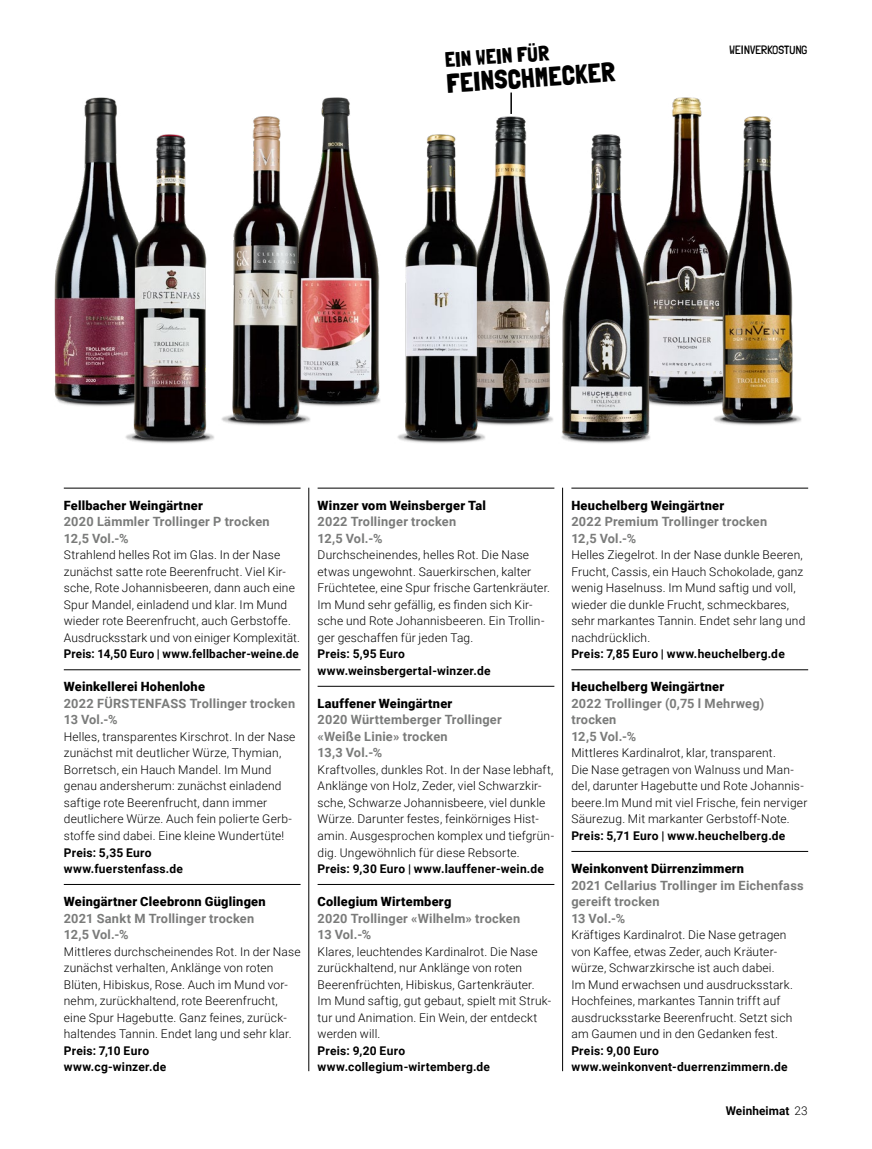
<style>
.page{position:relative;width:872px;height:1149px;background:#fff}
.page>*{position:absolute;margin:0;border:0;box-sizing:border-box;transform-origin:0 0}
.t1{font:27px "Londrina Solid";color:#000}
.t2{font:21px "Londrina Solid";color:#000}
.t3{font:700 12.75px/16.5px "Roboto";letter-spacing:.02em;color:#7a7b7a}
.t4{font:900 12.75px "Roboto";letter-spacing:.02em;color:#000}
.t5{font:300 12px/16.5px "Roboto";letter-spacing:.015em;color:#000}
.t6{font:700 12px/16.5px "Roboto";letter-spacing:.02em;color:#000}
.t7{font:300 12px "Londrina Solid";letter-spacing:.01em;color:#000}
.s1{font-weight:300}
</style>
<div class="page">
<img style="left:322px;top:97px;width:58px;height:310px">
<img style="left:227px;top:102px;width:97px;height:324px">
<img style="left:54px;top:97px;width:63px;height:310px">
<img style="left:663px;top:97px;width:38px;height:310px">
<img style="left:699px;top:102px;width:102px;height:324px">
<hr style="left:308px;top:487px;width:1px;height:583px;background:#000">
<img style="left:497px;top:116px;width:50px;height:310px">
<img style="left:547px;top:134px;width:116px;height:310px">
<img style="left:397px;top:120px;width:102px;height:324px">
<hr style="left:562px;top:487px;width:1px;height:583px;background:#000">
<hr style="left:510px;top:92px;width:2px;height:22px;background:#000">
<img style="left:111px;top:120px;width:116px;height:324px">
<hr style="left:64px;top:487px;width:236px;height:1px;background:#000">
<hr style="left:64px;top:669px;width:236px;height:1px;background:#000">
<hr style="left:64px;top:883px;width:236px;height:1px;background:#000">
<hr style="left:317px;top:487px;width:237px;height:1px;background:#000">
<hr style="left:317px;top:685px;width:237px;height:1px;background:#000">
<hr style="left:317px;top:883px;width:237px;height:1px;background:#000">
<hr style="left:571px;top:487px;width:237px;height:1px;background:#000">
<hr style="left:571px;top:669px;width:237px;height:1px;background:#000">
<hr style="left:571px;top:850px;width:237px;height:1px;background:#000">
<h2 class="t2" style="left:444px;top:48px;width:106px;rotate:-4deg">EIN WEIN FÜR</h2>
<h1 class="t1" style="left:445px;top:67px;width:170px;rotate:-4deg">FEINSCHMECKER</h1>
<p class="t7" style="left:729px;top:43px;width:79px">WEINVERKOSTUNG</p>
<p class="t4" style="left:64px;top:496px;width:141px">Fellbacher Weingärtner</p>
<p class="t3" style="left:64px;top:513px;width:207px">2020 Lämmler Trollinger P trocken<br>12,5 Vol.-%</p>
<p class="t5" style="left:64px;top:546px;width:238px">Strahlend helles Rot im Glas. In der Nase zunächst satte rote Beerenfrucht. Viel Kir&shy;sche, Rote Johannisbeeren, dann auch eine Spur Mandel, einladend und klar. Im Mund wieder rote Beerenfrucht, auch Gerbstoffe.<br>Ausdrucksstark und von einiger Komplexität.</p>
<p class="t6" style="left:64px;top:645px;width:236px">Preis: 14,50 Euro | www.fellbacher-weine.de</p>
<p class="t4" style="left:64px;top:677px;width:143px">Weinkellerei Hohenlohe</p>
<p class="t3" style="left:64px;top:694px;width:233px">2022 FÜRSTENFASS Trollinger trocken<br>13 Vol.-%</p>
<p class="t5" style="left:64px;top:727px;width:233px">Helles, transparentes Kirschrot. In der Nase zunächst mit deutlicher Würze, Thymian, Borretsch, ein Hauch Mandel. Im Mund genau andersherum: zunächst einladend saftige rote Beerenfrucht, dann immer deutlichere Würze. Auch fein polierte Gerb&shy;stoffe sind dabei. Eine kleine Wundertüte!</p>
<p class="t6" style="left:64px;top:843px;width:121px">Preis: 5,35 Euro www.fuerstenfass.de</p>
<p class="t4" style="left:64px;top:892px;width:203px">Weingärtner Cleebronn Güglingen</p>
<p class="t3" style="left:64px;top:909px;width:192px">2021 Sankt M Trollinger trocken<br>12,5 Vol.-%</p>
<p class="t5" style="left:64px;top:942px;width:238px">Mittleres durchscheinendes Rot. In der Nase zunächst verhalten, Anklänge von roten Blüten, Hibiskus, Rose. Auch im Mund vor&shy;nehm, zurückhaltend, rote Beerenfrucht, eine Spur Hagebutte. Ganz feines, zurück&shy;haltendes Tannin. Endet lang und sehr klar.</p>
<p class="t6" style="left:64px;top:1041px;width:104px">Preis: 7,10 Euro www.cg-winzer.de</p>
<p class="t4" style="left:317px;top:496px;width:170px">Winzer vom Weinsberger Tal</p>
<p class="t3" style="left:317px;top:513px;width:140px">2022 Trollinger trocken<br>12,5 Vol.-%</p>
<p class="t5" style="left:317px;top:546px;width:234px">Durchscheinendes, helles Rot. Die Nase etwas ungewohnt. Sauerkirschen, kalter Früchtetee, eine Spur frische Gartenkräuter.<br>Im Mund sehr gefällig, es finden sich Kir&shy;sche und Rote Johannisbeeren. Ein Trollin&shy;ger geschaffen für jeden Tag.</p>
<p class="t6" style="left:317px;top:645px;width:174px">Preis: 5,95 Euro www.weinsbergertal-winzer.de</p>
<p class="t4" style="left:317px;top:694px;width:136px">Lauffener Weingärtner</p>
<p class="t3" style="left:317px;top:711px;width:186px">2020 Württemberger Trollinger «Weiße Linie» trocken<br>13,3 Vol.-%</p>
<p class="t5" style="left:317px;top:760px;width:238px">Kraftvolles, dunkles Rot. In der Nase lebhaft, Anklänge von Holz, Zeder, viel Schwarzkir&shy;sche, Schwarze Johannisbeere, viel dunkle Würze. Darunter festes, feinkörniges Hist&shy;amin. Ausgesprochen komplex und tiefgrün&shy;dig. Ungewöhnlich für diese Rebsorte.</p>
<p class="t6" style="left:317px;top:859px;width:228px">Preis: 9,30 Euro | www.lauffener-wein.de</p>
<p class="t4" style="left:317px;top:892px;width:135px">Collegium Wirtemberg</p>
<p class="t3" style="left:317px;top:909px;width:204px">2020 Trollinger «Wilhelm» trocken<br>13 Vol.-%</p>
<p class="t5" style="left:317px;top:942px;width:235px">Klares, leuchtendes Kardinalrot. Die Nase zurückhaltend, nur Anklänge von roten Beerenfrüchten, Hibiskus, Gartenkräuter.<br>Im Mund saftig, gut gebaut, spielt mit Struk&shy;tur und Animation. Ein Wein, der entdeckt werden will.</p>
<p class="t6" style="left:317px;top:1041px;width:174px">Preis: 9,20 Euro www.collegium-wirtemberg.de</p>
<p class="t4" style="left:571px;top:496px;width:154px">Heuchelberg Weingärtner</p>
<p class="t3" style="left:571px;top:513px;width:197px">2022 Premium Trollinger trocken<br>12,5 Vol.-%</p>
<p class="t5" style="left:571px;top:546px;width:235px">Helles Ziegelrot. In der Nase dunkle Beeren, Frucht, Cassis, ein Hauch Schokolade, ganz wenig Haselnuss. Im Mund saftig und voll, wieder die dunkle Frucht, schmeckbares, sehr markantes Tannin. Endet sehr lang und nachdrücklich.</p>
<p class="t6" style="left:571px;top:645px;width:215px">Preis: 7,85 Euro | www.heuchelberg.de</p>
<p class="t4" style="left:571px;top:677px;width:154px">Heuchelberg Weingärtner</p>
<p class="t3" style="left:571px;top:694px;width:194px">2022 Trollinger (0,75 l Mehrweg) trocken<br>12,5 Vol.-%</p>
<p class="t5" style="left:571px;top:744px;width:237px">Mittleres Kardinalrot, klar, transparent.<br>Die Nase getragen von Walnuss und Man&shy;del, darunter Hagebutte und Rote Johannis&shy;beere.Im Mund mit viel Frische, fein nerviger Säurezug. Mit markanter Gerbstoff-Note.</p>
<p class="t6" style="left:571px;top:826px;width:215px">Preis: 5,71 Euro | www.heuchelberg.de</p>
<p class="t4" style="left:571px;top:859px;width:174px">Weinkonvent Dürrenzimmern</p>
<p class="t3" style="left:571px;top:876px;width:234px">2021 Cellarius Trollinger im Eichenfass gereift trocken<br>13 Vol.-%</p>
<p class="t5" style="left:571px;top:925px;width:223px">Kräftiges Kardinalrot. Die Nase getragen von Kaffee, etwas Zeder, auch Kräuter&shy;würze, Schwarzkirsche ist auch dabei.<br>Im Mund erwachsen und ausdrucksstark.<br>Hochfeines, markantes Tannin trifft auf ausdrucksstarke Beerenfrucht. Setzt sich am Gaumen und in den Gedanken fest.</p>
<p class="t6" style="left:571px;top:1041px;width:218px">Preis: 9,00 Euro www.weinkonvent-duerrenzimmern.de</p>
<p class="t6" style="left:725px;top:1101px;width:83px">Weinheimat <span class="s1">23</span></p>
</div>
